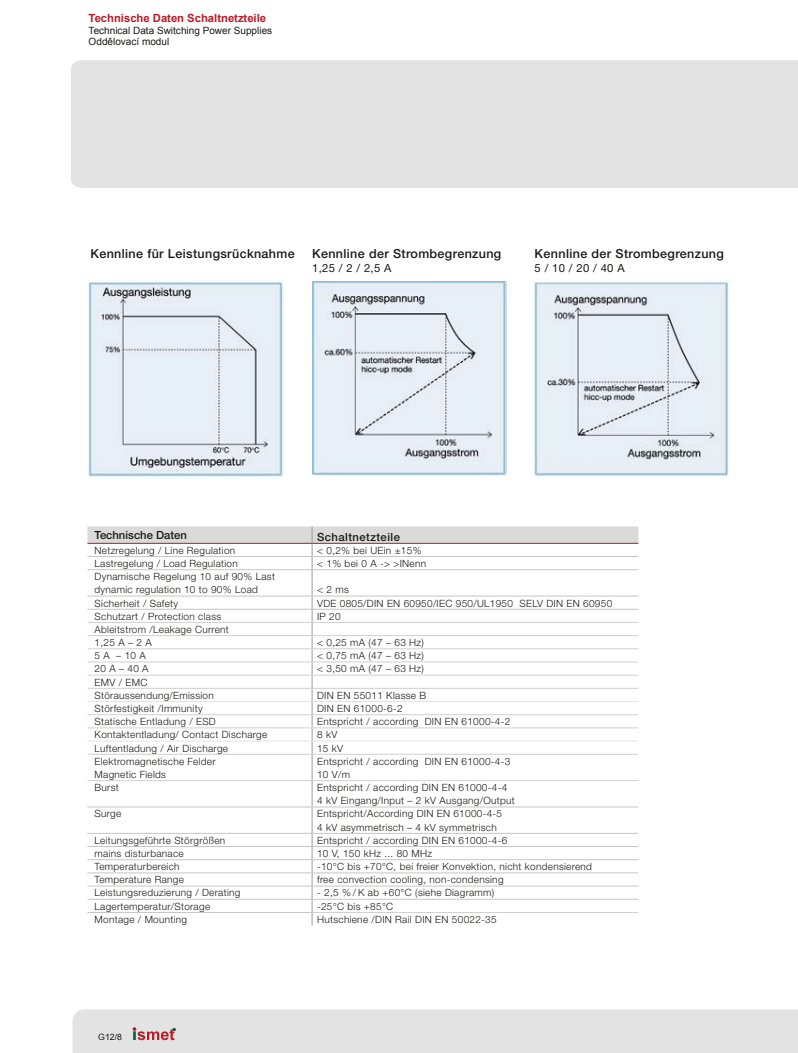
<style>
.page{position:relative;width:798px;height:1053px;background:#fff}
.page>*{position:absolute;margin:0;border:0;box-sizing:border-box;transform-origin:0 0}
.t1{font:500 12.5px "Helvetica Neue";letter-spacing:.03em;color:#1a1a18}
.t2{font:700 11.25px "Arial";color:#b51d28}
.t3{font:11.25px "Helvetica Neue";letter-spacing:.03em;color:#1a1a18}
.t4{font:500 11.25px "Helvetica Neue";color:#1a1a18}
.t5{font:500 11.25px "Helvetica Neue";letter-spacing:.04em;color:#1a1a18}
.t6{font:300 10px/13.1px "Helvetica Neue";letter-spacing:.03em;color:#1a1a18}
.t7{font:10px/11.2px "Arial";color:#1a1a18}
.t8{font:8.75px "Arial";color:#1a1a18}
</style>
<div class="page">
<div style="left:71px;top:60px;width:726px;height:128px;background:#e3e3e3"></div>
<div style="left:73px;top:1009px;width:724px;height:43px;background:#e3e3e3"></div>
<div style="left:95px;top:1029px;width:36px;height:19px;background:#e3e3e3"></div>
<img style="left:88px;top:280px;width:195px;height:197px">
<img style="left:312px;top:282px;width:194px;height:195px">
<img style="left:532px;top:279px;width:197px;height:198px">
<svg style="left:87px;top:526px;width:551px;height:399px"></svg>
<hr style="left:87px;top:543px;width:225px;height:1px;background:#b51d28">
<hr style="left:312px;top:543px;width:326px;height:1px;background:#b51d28">
<hr style="left:87px;top:714px;width:225px;height:1px;background:#cfd0d0">
<hr style="left:312px;top:714px;width:326px;height:1px;background:#cfd0d0">
<hr style="left:87px;top:648px;width:225px;height:1px;background:#cfd0d0">
<hr style="left:312px;top:648px;width:326px;height:1px;background:#cfd0d0">
<hr style="left:87px;top:674px;width:225px;height:1px;background:#cfd0d0">
<hr style="left:312px;top:674px;width:326px;height:1px;background:#cfd0d0">
<hr style="left:87px;top:727px;width:225px;height:1px;background:#cfd0d0">
<hr style="left:312px;top:727px;width:326px;height:1px;background:#cfd0d0">
<hr style="left:87px;top:754px;width:225px;height:1px;background:#cfd0d0">
<hr style="left:312px;top:754px;width:326px;height:1px;background:#cfd0d0">
<hr style="left:87px;top:806px;width:225px;height:1px;background:#c5c6c6">
<hr style="left:312px;top:806px;width:326px;height:1px;background:#c5c6c6">
<hr style="left:87px;top:833px;width:225px;height:1px;background:#c5c6c6">
<hr style="left:312px;top:833px;width:326px;height:1px;background:#c5c6c6">
<hr style="left:87px;top:846px;width:225px;height:1px;background:#c5c6c6">
<hr style="left:312px;top:846px;width:326px;height:1px;background:#c5c6c6">
<hr style="left:87px;top:859px;width:225px;height:1px;background:#c5c6c6">
<hr style="left:312px;top:859px;width:326px;height:1px;background:#c5c6c6">
<hr style="left:87px;top:872px;width:225px;height:1px;background:#c5c6c6">
<hr style="left:312px;top:872px;width:326px;height:1px;background:#c5c6c6">
<hr style="left:87px;top:885px;width:225px;height:1px;background:#c5c6c6">
<hr style="left:312px;top:885px;width:326px;height:1px;background:#c5c6c6">
<hr style="left:87px;top:898px;width:225px;height:1px;background:#c5c6c6">
<hr style="left:312px;top:898px;width:326px;height:1px;background:#c5c6c6">
<hr style="left:87px;top:622px;width:225px;height:1px;background:#cfd0d0">
<hr style="left:312px;top:622px;width:326px;height:1px;background:#cfd0d0">
<hr style="left:312px;top:912px;width:326px;height:1px;background:#cfd0d0">
<hr style="left:87px;top:912px;width:225px;height:1px;background:#c5c6c6">
<hr style="left:87px;top:688px;width:225px;height:1px;background:#cfd0d0">
<hr style="left:312px;top:688px;width:326px;height:1px;background:#cfd0d0">
<hr style="left:87px;top:780px;width:225px;height:1px;background:#cfd0d0">
<hr style="left:312px;top:780px;width:326px;height:1px;background:#cfd0d0">
<hr style="left:87px;top:661px;width:225px;height:1px;background:#cfd0d0">
<hr style="left:312px;top:661px;width:326px;height:1px;background:#cfd0d0">
<hr style="left:87px;top:635px;width:225px;height:1px;background:#cfd0d0">
<hr style="left:312px;top:635px;width:326px;height:1px;background:#cfd0d0">
<hr style="left:87px;top:556px;width:225px;height:1px;background:#c5c6c6">
<hr style="left:312px;top:556px;width:326px;height:1px;background:#c5c6c6">
<hr style="left:87px;top:569px;width:225px;height:1px;background:#c5c6c6">
<hr style="left:312px;top:569px;width:326px;height:1px;background:#c5c6c6">
<hr style="left:87px;top:595px;width:225px;height:1px;background:#c5c6c6">
<hr style="left:312px;top:595px;width:326px;height:1px;background:#c5c6c6">
<hr style="left:87px;top:609px;width:225px;height:1px;background:#c5c6c6">
<hr style="left:312px;top:609px;width:326px;height:1px;background:#c5c6c6">
<hr style="left:87px;top:701px;width:225px;height:1px;background:#e3e3e3">
<hr style="left:312px;top:701px;width:326px;height:1px;background:#e3e3e3">
<hr style="left:87px;top:740px;width:225px;height:1px;background:#e3e3e3">
<hr style="left:312px;top:740px;width:326px;height:1px;background:#e3e3e3">
<p class="t2" style="left:89px;top:11px;width:179px">Technische Daten Schaltnetzteile</p>
<p class="t7" style="left:89px;top:25px;width:185px">Technical Data Switching Power Supplies<br>Oddělovací modul</p>
<p class="t1" style="left:90px;top:246px;width:206px">Kennline für Leistungsrücknahme</p>
<p class="t1" style="left:312px;top:246px;width:191px">Kennline der Strombegrenzung</p>
<p class="t3" style="left:312px;top:261px;width:81px">1,25 / 2 / 2,5 A</p>
<p class="t1" style="left:534px;top:246px;width:191px">Kennline der Strombegrenzung</p>
<p class="t3" style="left:534px;top:261px;width:91px">5 / 10 / 20 / 40 A</p>
<p class="t4" style="left:94px;top:528px;width:94px">Technische Daten</p>
<p class="t5" style="left:317px;top:530px;width:84px">Schaltnetzteile</p>
<p class="t6" style="left:94px;top:543px;width:142px">Netzregelung / Line Regulation</p>
<p class="t6" style="left:317px;top:543px;width:106px">&lt; 0,2% bei UEin ±15%</p>
<p class="t6" style="left:94px;top:556px;width:145px">Lastregelung / Load Regulation</p>
<p class="t6" style="left:317px;top:556px;width:110px">&lt; 1% bei 0 A -&gt; &gt;INenn</p>
<p class="t6" style="left:94px;top:570px;width:182px">Dynamische Regelung 10 auf 90% Last dynamic regulation 10 to 90% Load</p>
<p class="t6" style="left:317px;top:583px;width:33px">&lt; 2 ms</p>
<p class="t6" style="left:94px;top:596px;width:85px">Sicherheit / Safety</p>
<p class="t6" style="left:317px;top:596px;width:296px">VDE 0805/DIN EN 60950/IEC 950/UL1950 SELV DIN EN 60950</p>
<p class="t6" style="left:94px;top:609px;width:128px">Schutzart / Protection class</p>
<p class="t6" style="left:317px;top:609px;width:25px">IP 20</p>
<p class="t6" style="left:94px;top:622px;width:136px">Ableitstrom /Leakage Current<br>1,25 A – 2 A</p>
<p class="t6" style="left:317px;top:635px;width:108px">&lt; 0,25 mA (47 – 63 Hz)</p>
<p class="t6" style="left:94px;top:649px;width:53px">5 A – 10 A</p>
<p class="t6" style="left:317px;top:649px;width:108px">&lt; 0,75 mA (47 – 63 Hz)</p>
<p class="t6" style="left:94px;top:662px;width:55px">20 A – 40 A</p>
<p class="t6" style="left:317px;top:662px;width:108px">&lt; 3,50 mA (47 – 63 Hz)</p>
<p class="t6" style="left:94px;top:675px;width:121px">EMV / EMC<br>Störaussendung/Emission</p>
<p class="t6" style="left:317px;top:688px;width:111px">DIN EN 55011 Klasse B</p>
<p class="t6" style="left:94px;top:701px;width:110px">Störfestigkeit /Immunity</p>
<p class="t6" style="left:317px;top:701px;width:87px">DIN EN 61000-6-2</p>
<p class="t6" style="left:94px;top:714px;width:123px">Statische Entladung / ESD</p>
<p class="t6" style="left:317px;top:714px;width:195px">Entspricht / according DIN EN 61000-4-2</p>
<p class="t6" style="left:94px;top:728px;width:174px">Kontaktentladung/ Contact Discharge</p>
<p class="t6" style="left:317px;top:728px;width:22px">8 kV</p>
<p class="t6" style="left:94px;top:741px;width:135px">Luftentladung / Air Discharge</p>
<p class="t6" style="left:317px;top:741px;width:28px">15 kV</p>
<p class="t6" style="left:94px;top:754px;width:122px">Elektromagnetische Felder</p>
<p class="t6" style="left:317px;top:754px;width:195px">Entspricht / according DIN EN 61000-4-3</p>
<p class="t6" style="left:94px;top:767px;width:73px">Magnetic Fields</p>
<p class="t6" style="left:317px;top:767px;width:34px">10 V/m</p>
<p class="t6" style="left:94px;top:780px;width:26px">Burst</p>
<p class="t6" style="left:317px;top:780px;width:199px">Entspricht / according DIN EN 61000-4-4<br>4 kV Eingang/Input – 2 kV Ausgang/Output</p>
<p class="t6" style="left:94px;top:807px;width:28px">Surge</p>
<p class="t6" style="left:317px;top:807px;width:186px">Entspricht/According DIN EN 61000-4-5<br>4 kV asymmetrisch – 4 kV symmetrisch</p>
<p class="t6" style="left:94px;top:833px;width:132px">Leitungsgeführte Störgrößen</p>
<p class="t6" style="left:317px;top:833px;width:191px">Entspricht / according DIN EN 61000-4-6</p>
<p class="t6" style="left:94px;top:846px;width:91px">mains disturbanace</p>
<p class="t6" style="left:317px;top:846px;width:116px">10 V, 150 kHz ... 80 MHz</p>
<p class="t6" style="left:94px;top:859px;width:87px">Temperaturbereich</p>
<p class="t6" style="left:317px;top:859px;width:276px">-10°C bis +70°C, bei freier Konvektion, nicht kondensierend</p>
<p class="t6" style="left:94px;top:872px;width:91px">Temperature Range</p>
<p class="t6" style="left:317px;top:872px;width:188px">free convection cooling, non-condensing</p>
<p class="t6" style="left:94px;top:886px;width:147px">Leistungsreduzierung / Derating</p>
<p class="t6" style="left:317px;top:886px;width:179px">- 2,5 % / K ab +60°C (siehe Diagramm)</p>
<p class="t6" style="left:94px;top:899px;width:117px">Lagertemperatur/Storage</p>
<p class="t6" style="left:317px;top:899px;width:78px">-25°C bis +85°C</p>
<p class="t6" style="left:94px;top:912px;width:94px">Montage / Mounting</p>
<p class="t6" style="left:317px;top:912px;width:181px">Hutschiene /DIN Rail DIN EN 50022-35</p>
<p class="t8" style="left:98px;top:1030px;width:25px">G12/8</p>
</div>
